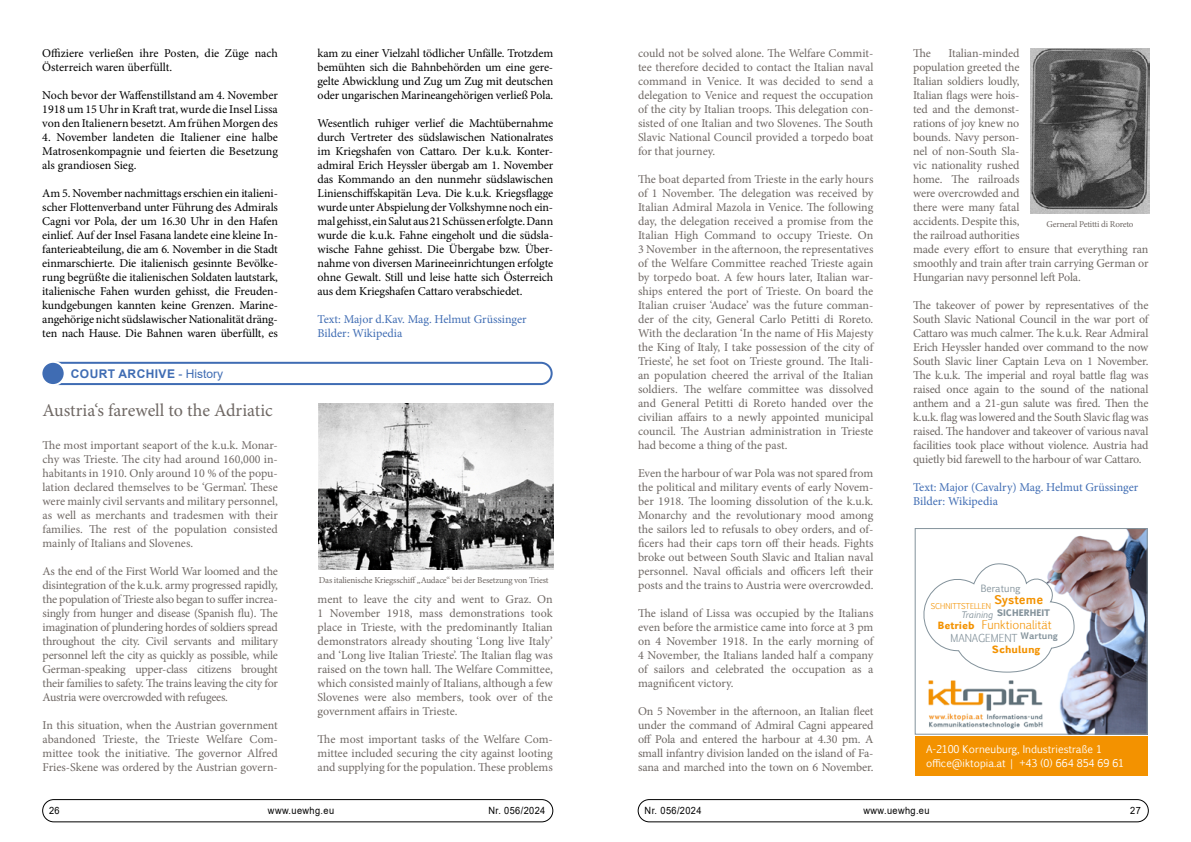
<style>
.page{position:relative;width:1191px;height:842px;background:#fff}
.page>*{position:absolute;margin:0;border:0;box-sizing:border-box;transform-origin:0 0}
.t1{font:18px "Minion Pro";color:#6f6864}
.t2{font:12px/14px "Minion Pro";letter-spacing:-.01em;color:#6f6864;text-align:justify}
.t3{font:12px/14px "Minion Pro";letter-spacing:-.005em;color:#000;text-align:justify}
.t4{font:12px/14px "Minion Pro";color:#3f6cb3}
.t5{font:700 12px "Arial";letter-spacing:.035em;color:#3f6cb3}
.t6{font:300 11.5px "Pigiarniq";color:#f39200}
.t7{font:700 11.5px "Pigiarniq";color:#f39200}
.t8{font:300 10.6px "Pigiarniq";color:#83929b}
.t9{font:10.2px/14.1px "Pigiarniq";color:#fff}
.t10{font:10px "Arial";letter-spacing:.04em;color:#000;scale:.92 1}
.t11{font:800 9.6px "Pigiarniq";color:#f39200}
.t12{font:9.6px "Pigiarniq";color:#83929b}
.t13{font:9px "Minion Pro";letter-spacing:-.02em;color:#6f6864}
.t14{font:800 8.6px "Pigiarniq";color:#83929b}
.t15{font:italic 8.6px "Pigiarniq";color:#83929b}
.t16{font:700 8.6px "Pigiarniq";color:#83929b}
.t17{font:300 7.7px "Pigiarniq";color:#f39200}
.s1{font-weight:400}
</style>
<div class="page">
<div style="left:43px;top:799px;width:510px;height:23px;border:1px solid #000;border-radius:11px"></div>
<div style="left:638px;top:799px;width:510px;height:23px;border:1px solid #000;border-radius:11px"></div>
<img style="left:928px;top:672px;width:115px;height:57px">
<img style="left:1054px;top:530px;width:91px;height:202px">
<svg style="left:923px;top:563px;width:152px;height:109px"></svg>
<div style="left:915px;top:737px;width:232px;height:39px;background:#f39200"></div>
<div style="left:915px;top:528px;width:232px;height:206px;border:1px solid #83929b"></div>
<img style="left:1030px;top:48px;width:119px;height:166px">
<div style="left:40px;top:360px;width:26px;height:26px;border:2px solid #fff;border-radius:50%"></div>
<svg style="left:57px;top:361px;width:496px;height:25px"></svg>
<div style="left:41px;top:362px;width:24px;height:23px;background:#3f6cb3;border-radius:50%"></div>
<div style="left:40px;top:361px;width:26px;height:25px;border:2px solid #fff;border-radius:50%"></div>
<img style="left:318px;top:404px;width:235px;height:165px">
<p class="t3" style="left:42px;top:46px;width:237px">Offiziere verließen ihre Posten, die Züge nach<br>Österreich waren überfüllt.</p>
<p class="t3" style="left:42px;top:88px;width:237px">Noch bevor der Waffenstillstand am 4. November 1918 um 15 Uhr in Kraft trat, wurde die Insel Lissa von den Italienern besetzt. Am frühen Morgen des</p>
<p class="t3" style="left:42px;top:130px;width:237px">4. November landeten die Italiener eine halbe Matrosenkompagnie und feierten die Besetzung als grandiosen Sieg.</p>
<p class="t3" style="left:42px;top:186px;width:237px">Am 5. November nachmittags erschien ein italieni&shy;scher Flottenverband unter Führung des Admirals Cagni vor Pola, der um 16.30 Uhr in den Hafen einlief. Auf der Insel Fasana landete eine kleine In&shy;fanterieabteilung, die am 6. November in die Stadt einmarschierte. Die italienisch gesinnte Bevölke&shy;rung begrüßte die italienischen Soldaten lautstark, italienische Fahen wurden gehisst, die Freuden&shy;kundgebungen kannten keine Grenzen. Marine&shy;angehörige nicht südslawischer Nationalität dräng&shy;ten nach Hause. Die Bahnen waren überfüllt, es</p>
<p class="t5" style="left:71px;top:365px;width:154px">COURT ARCHIVE <span class="s1">- History</span></p>
<h1 class="t1" style="left:43px;top:398px;width:232px">Austria‘s farewell to the Adriatic</h1>
<p class="t2" style="left:43px;top:438px;width:237px">The most important seaport of the k.u.k. Monar&shy;chy was Trieste. The city had around 160,000 in&shy;habitants in 1910. Only around 10 % of the popu&shy;lation declared themselves to be ‘German’. These were mainly civil servants and military personnel, as well as merchants and tradesmen with their families. The rest of the population consisted mainly of Italians and Slovenes.</p>
<p class="t2" style="left:43px;top:564px;width:237px">As the end of the First World War loomed and the disintegration of the k.u.k. army progressed rapidly, the population of Trieste also began to suffer increa&shy;singly from hunger and disease (Spanish flu). The imagination of plundering hordes of soldiers spread throughout the city. Civil servants and military personnel left the city as quickly as possible, while German-speaking upper-class citizens brought their families to safety. The trains leaving the city for Austria were overcrowded with refugees.</p>
<p class="t2" style="left:43px;top:718px;width:237px">In this situation, when the Austrian government abandoned Trieste, the Trieste Welfare Com&shy;mittee took the initiative. The governor Alfred Fries-Skene was ordered by the Austrian govern-</p>
<p class="t3" style="left:317px;top:46px;width:237px">kam zu einer Vielzahl tödlicher Unfälle. Trotzdem bemühten sich die Bahnbehörden um eine gere&shy;gelte Abwicklung und Zug um Zug mit deutschen oder ungarischen Marineangehörigen verließ Pola.</p>
<p class="t3" style="left:317px;top:116px;width:237px">Wesentlich ruhiger verlief die Machtübernahme durch Vertreter des südslawischen Nationalrates im Kriegshafen von Cattaro. Der k.u.k. Konter&shy;admiral Erich Heyssler übergab am 1. November das Kommando an den nunmehr südslawischen Linienschiffskapitän Leva. Die k.u.k. Kriegsflagge wurde unter Abspielung der Volkshymne noch ein&shy;mal gehisst, ein Salut aus 21 Schüssen erfolgte. Dann wurde die k.u.k. Fahne eingeholt und die südsla&shy;wische Fahne gehisst. Die Übergabe bzw. Über&shy;nahme von diversen Marineeinrichtungen erfolgte ohne Gewalt. Still und leise hatte sich Österreich aus dem Kriegshafen Cattaro verabschiedet.</p>
<p class="t4" style="left:317px;top:312px;width:210px">Text: Major d.Kav. Mag. Helmut Grüssinger<br>Bilder: Wikipedia</p>
<p class="t13" style="left:319px;top:574px;width:231px">Das italienische Kriegsschiff „Audace“ bei der Besetzung von Triest</p>
<p class="t2" style="left:317px;top:592px;width:237px">ment to leave the city and went to Graz. On 1 November 1918, mass demonstrations took place in Trieste, with the predominantly Italian demonstrators already shouting ‘Long live Italy’ and ‘Long live Italian Trieste’. The Italian flag was raised on the town hall. The Welfare Committee, which consisted mainly of Italians, although a few Slovenes were also members, took over of the government affairs in Trieste.</p>
<p class="t2" style="left:317px;top:732px;width:237px">The most important tasks of the Welfare Com&shy;mittee included securing the city against looting and supplying for the population. These problems</p>
<p class="t2" style="left:638px;top:46px;width:237px">could not be solved alone. The Welfare Commit&shy;tee therefore decided to contact the Italian naval command in Venice. It was decided to send a delegation to Venice and request the occupation of the city by Italian troops. This delegation con&shy;sisted of one Italian and two Slovenes. The South Slavic National Council provided a torpedo boat for that journey.</p>
<p class="t2" style="left:638px;top:172px;width:237px">The boat departed from Trieste in the early hours of 1 November. The delegation was received by Italian Admiral Mazola in Venice. The following day, the delegation received a promise from the Italian High Command to occupy Trieste. On 3 November in the afternoon, the representatives of the Welfare Committee reached Trieste again by torpedo boat. A few hours later, Italian war&shy;ships entered the port of Trieste. On board the Italian cruiser ‘Audace’ was the future comman&shy;der of the city, General Carlo Petitti di Roreto.<br>With the declaration ‘In the name of His Majesty the King of Italy, I take possession of the city of Trieste’, he set foot on Trieste ground. The Itali&shy;an population cheered the arrival of the Italian soldiers. The welfare committee was dissolved and General Petitti di Roreto handed over the civilian affairs to a newly appointed municipal council. The Austrian administration in Trieste had become a thing of the past.</p>
<p class="t2" style="left:638px;top:466px;width:237px">Even the harbour of war Pola was not spared from the political and military events of early Novem&shy;ber 1918. The looming dissolution of the k.u.k.<br>Monarchy and the revolutionary mood among the sailors led to refusals to obey orders, and of&shy;ficers had their caps torn off their heads. Fights broke out between South Slavic and Italian naval personnel. Naval officials and officers left their posts and the trains to Austria were overcrowded.</p>
<p class="t2" style="left:638px;top:606px;width:237px">The island of Lissa was occupied by the Italians even before the armistice came into force at 3 pm on 4 November 1918. In the early morning of 4 November, the Italians landed half a company of sailors and celebrated the occupation as a magnificent victory.</p>
<p class="t2" style="left:638px;top:704px;width:237px">On 5 November in the afternoon, an Italian fleet under the command of Admiral Cagni appeared off Pola and entered the harbour at 4.30 pm. A small infantry division landed on the island of Fa&shy;sana and marched into the town on 6 November.</p>
<p class="t2" style="left:913px;top:46px;width:19px">The</p>
<p class="t2" style="left:913px;top:46px;width:237px;text-align:left;text-indent:35px">Italian-minded<br>population greeted the<br>Italian soldiers loudly,<br>Italian flags were hois-<br>ted and the demonst-<br>rations of joy knew no<br>bounds. Navy person-<br>nel of non-South Sla-<br>vic nationality rushed<br>home. The railroads<br>were overcrowded and<br>there were many fatal<br>accidents. Despite this,<br>the railroad authorities<br>made every effort to ensure that everything ran smoothly and train after train carrying German or<br>Hungarian navy personnel left Pola.</p>
<p class="t2" style="left:913px;top:298px;width:237px">The takeover of power by representatives of the South Slavic National Council in the war port of Cattaro was much calmer. The k.u.k. Rear Admiral Erich Heyssler handed over command to the now South Slavic liner Captain Leva on 1 November.<br>The k.u.k. The imperial and royal battle flag was raised once again to the sound of the national anthem and a 21-gun salute was fired. Then the k.u.k. flag was lowered and the South Slavic flag was raised. The handover and takeover of various naval facilities took place without violence. Austria had quietly bid farewell to the harbour of war Cattaro.</p>
<p class="t4" style="left:913px;top:480px;width:227px">Text: Major (Cavalry) Mag. Helmut Grüssinger<br>Bilder: Wikipedia</p>
<p class="t13" style="left:1046px;top:218px;width:88px">Gerneral Petitti di Roreto</p>
<p class="t12" style="left:980px;top:582px;width:41px">Beratung</p>
<p class="t8" style="left:950px;top:630px;width:69px">MANAGEMENT</p>
<p class="t7" style="left:994px;top:591px;width:51px">Systeme</p>
<p class="t17" style="left:930px;top:600px;width:62px">SCHNITTSTELLEN</p>
<p class="t6" style="left:981px;top:617px;width:72px">FUNKTIONALITÄT</p>
<p class="t14" style="left:997px;top:606px;width:55px">Sicherheit</p>
<p class="t15" style="left:961px;top:608px;width:33px">Training</p>
<p class="t11" style="left:938px;top:618px;width:39px">Betrieb</p>
<p class="t16" style="left:1020px;top:630px;width:39px">Wartung</p>
<p class="t11" style="left:992px;top:641px;width:50px">Schulung</p>
<p class="t9" style="left:926px;top:742px;width:199px">A-2100 Korneuburg, Industriestraße 1 office@iktopia.at | +43 (0) 664 854 69 61</p>
<p class="t10" style="left:49px;top:804px;width:13px">26</p>
<p class="t10" style="left:268px;top:804px;width:73px">www.uewhg.eu</p>
<p class="t10" style="left:488px;top:804px;width:63px">Nr. 056/2024</p>
<p class="t10" style="left:644px;top:804px;width:63px">Nr. 056/2024</p>
<p class="t10" style="left:863px;top:804px;width:73px">www.uewhg.eu</p>
<p class="t10" style="left:1130px;top:804px;width:13px">27</p>
</div>
